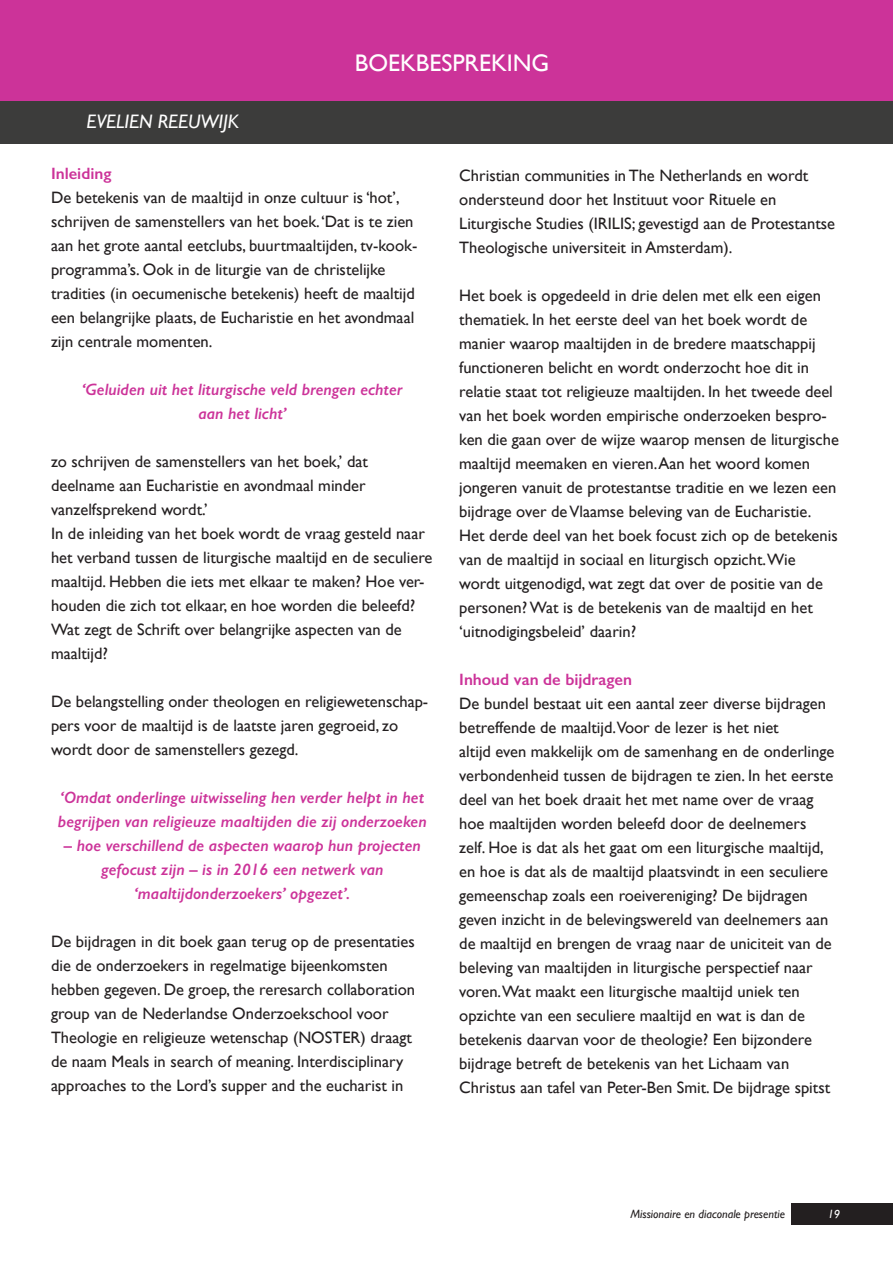
<style>
.page{position:relative;width:893px;height:1263px;background:#fff}
.page>*{position:absolute;margin:0;border:0;box-sizing:border-box;transform-origin:0 0}
.t1{font:24px "Gill Sans";color:#fff}
.t2{font:italic 19.5px "Gill Sans";color:#fff}
.t3{font:16.5px/24px "Gill Sans";color:#231f20}
.t4{font:italic 600 16.5px/24px "Gill Sans";color:#c39;text-align:center}
.t5{font:600 16.5px "Gill Sans";color:#c39}
.t6{font:italic 12px "Gill Sans";color:#231f20}
.t7{font:italic 12px "Gill Sans";color:#fff}
</style>
<div class="page">
<div style="left:792px;top:1203px;width:101px;height:22px;background:#231f20"></div>
<div style="left:0;top:73px;width:893px;height:71px;background:#3c3c3b"></div>
<div style="left:0;top:0;width:893px;height:100px;background:#c39"></div>
<p class="t2" style="left:86px;top:110px;width:154px">EVELIEN REEUWIJK</p>
<h1 class="t1" style="left:355px;top:48px;width:196px">BOEKBESPREKING</h1>
<p class="t5" style="left:51px;top:163px;width:62px">Inleiding</p>
<p class="t3" style="left:51px;top:185px;width:368px">De betekenis van de maaltijd in onze cultuur is ‘hot’, schrijven de samenstellers van het boek. ‘Dat is te zien aan het grote aantal eetclubs, buurtmaaltijden, tv-kook&shy;programma’s. Ook in de liturgie van de christelijke tradities (in oecumenische betekenis) heeft de maaltijd een belangrijke plaats, de Eucharistie en het avondmaal zijn centrale momenten.</p>
<p class="t4" style="left:82px;top:377px;width:322px">‘Geluiden uit het liturgische veld brengen echter aan het licht’</p>
<p class="t3" style="left:51px;top:449px;width:383px">zo schrijven de samenstellers van het boek,’ dat deelname aan Eucharistie en avondmaal minder vanzelfsprekend wordt.’<br>In de inleiding van het boek wordt de vraag gesteld naar het verband tussen de liturgische maaltijd en de seculiere maaltijd. Hebben die iets met elkaar te maken? Hoe ver&shy;houden die zich tot elkaar, en hoe worden die beleefd?<br>Wat zegt de Schrift over belangrijke aspecten van de maaltijd?</p>
<p class="t3" style="left:51px;top:689px;width:379px">De belangstelling onder theologen en religiewetenschap&shy;pers voor de maaltijd is de laatste jaren gegroeid, zo wordt door de samenstellers gezegd.</p>
<p class="t4" style="left:58px;top:785px;width:370px;text-align:left">‘Omdat onderlinge uitwisseling hen verder helpt in het begrijpen van religieuze maaltijden die zij onderzoeken</p>
<p class="t4" style="left:64px;top:833px;width:358px">– hoe verschillend de aspecten waarop hun projecten gefocust zijn – is in 2016 een netwerk van ‘maaltijdonderzoekers’ opgezet’.</p>
<p class="t3" style="left:51px;top:929px;width:366px">De bijdragen in dit boek gaan terug op de presentaties die de onderzoekers in regelmatige bijeenkomsten hebben gegeven. De groep, the reresarch collaboration group van de Nederlandse Onderzoekschool voor Theologie en religieuze wetenschap (NOSTER) draagt de naam Meals in search of meaning. Interdisciplinary approaches to the Lord’s supper and the eucharist in</p>
<p class="t3" style="left:459px;top:164px;width:377px">Christian communities in The Netherlands en wordt ondersteund door het Instituut voor Rituele en Liturgische Studies (IRILIS; gevestigd aan de Protestantse Theologische universiteit in Amsterdam).</p>
<p class="t3" style="left:459px;top:284px;width:381px">Het boek is opgedeeld in drie delen met elk een eigen thematiek. In het eerste deel van het boek wordt de manier waarop maaltijden in de bredere maatschappij functioneren belicht en wordt onderzocht hoe dit in relatie staat tot religieuze maaltijden. In het tweede deel van het boek worden empirische onderzoeken bespro&shy;ken die gaan over de wijze waarop mensen de liturgische maaltijd meemaken en vieren. Aan het woord komen jongeren vanuit de protestantse traditie en we lezen een bijdrage over de Vlaamse beleving van de Eucharistie.<br>Het derde deel van het boek focust zich op de betekenis van de maaltijd in sociaal en liturgisch opzicht.Wie wordt uitgenodigd, wat zegt dat over de positie van de personen? Wat is de betekenis van de maaltijd en het ‘uitnodigingsbeleid’ daarin?</p>
<p class="t5" style="left:459px;top:670px;width:174px">Inhoud van de bijdragen</p>
<p class="t3" style="left:459px;top:692px;width:377px">De bundel bestaat uit een aantal zeer diverse bijdragen betreffende de maaltijd.Voor de lezer is het niet<br>altijd even makkelijk om de samenhang en de onderlinge verbondenheid tussen de bijdragen te zien. In het eerste deel van het boek draait het met name over de vraag hoe maaltijden worden beleefd door de deelnemers zelf. Hoe is dat als het gaat om een liturgische maaltijd, en hoe is dat als de maaltijd plaatsvindt in een seculiere gemeenschap zoals een roeivereniging? De bijdragen geven inzicht in de belevingswereld van deelnemers aan de maaltijd en brengen de vraag naar de uniciteit van de beleving van maaltijden in liturgische perspectief naar voren.Wat maakt een liturgische maaltijd uniek ten opzichte van een seculiere maaltijd en wat is dan de betekenis daarvan voor de theologie? Een bijzondere bijdrage betreft de betekenis van het Lichaam van Christus aan tafel van Peter-Ben Smit. De bijdrage spitst</p>
<p class="t6" style="left:630px;top:1207px;width:156px">Missionaire en diaconale presentie</p>
<p class="t7" style="left:828px;top:1207px;width:14px">19</p>
</div>
